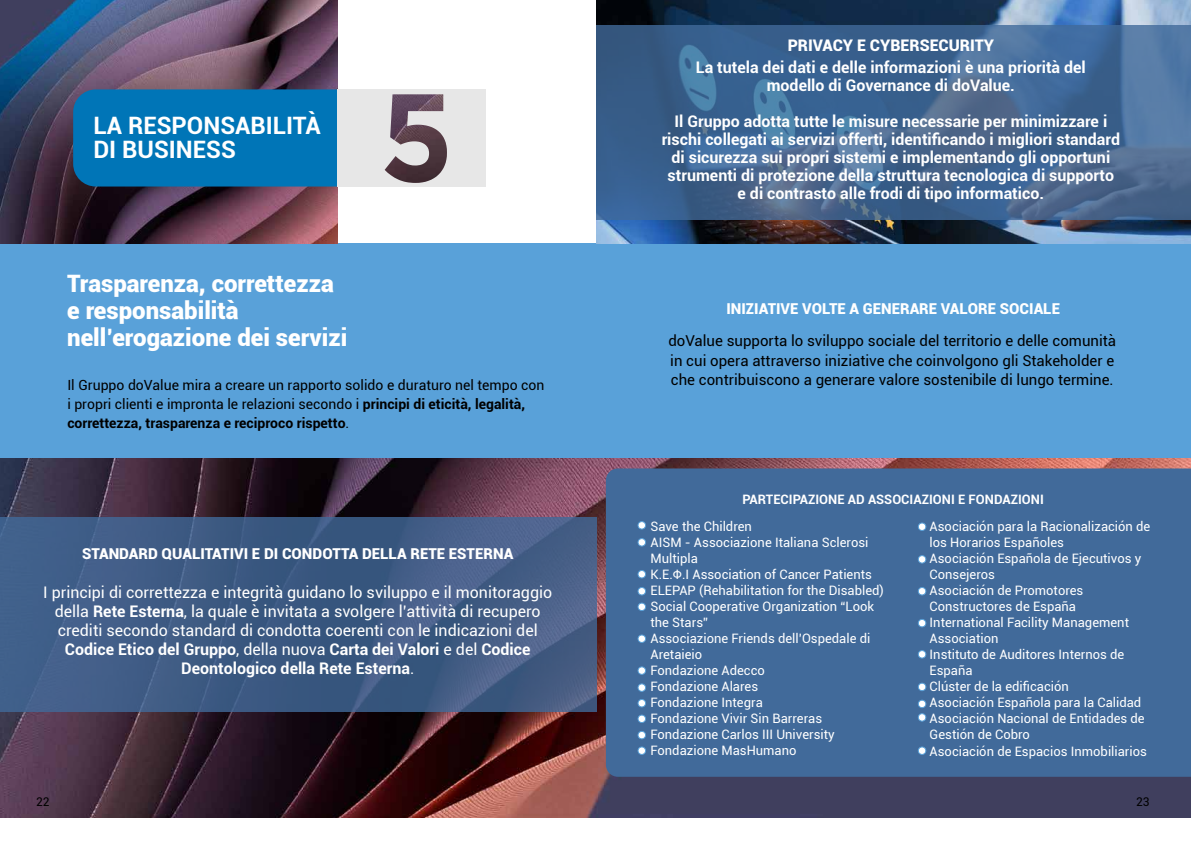
<style>
.page{position:relative;width:1191px;height:842px;background:#fff}
.page>*{position:absolute;margin:0;border:0;box-sizing:border-box;transform-origin:0 0}
.t1{font:900 24px/27px "Roboto";color:#fff}
.t2{font:700 24px/24px "Roboto";color:#fff}
.t3{font:700 16px/18px "Roboto";color:#fff;text-align:center}
.t4{font:16px/19px "Roboto";color:#fff;text-align:center}
.t5{font:900 16px "Roboto";color:#fff}
.t6{font:15px/19px "Roboto";color:#000}
.t7{font:900 15px "Roboto";color:#fff}
.t8{font:14px/19px "Roboto";color:#000}
.t9{font:13px/16px "Roboto";color:#fff}
.t10{font:700 13px "Roboto";color:#fff}
.t11{font:12px "Roboto";color:#000}
.s1{font-weight:700}
</style>
<div class="page">
<img style="left:0;top:458px;width:1191px;height:359px">
<div style="left:0;top:244px;width:1191px;height:214px;background:#59a1d9"></div>
<div style="left:606px;top:468px;width:585px;height:309px;background:#416a9a"></div>
<img style="left:597px;top:0;width:594px;height:244px">
<svg style="left:596px;top:26px;width:595px;height:194px;background:#426691"></svg>
<svg style="left:637px;top:521px;width:9px;height:8px"></svg>
<svg style="left:637px;top:538px;width:9px;height:8px"></svg>
<svg style="left:637px;top:570px;width:9px;height:8px"></svg>
<svg style="left:637px;top:587px;width:9px;height:8px"></svg>
<svg style="left:637px;top:603px;width:9px;height:8px"></svg>
<svg style="left:637px;top:634px;width:9px;height:9px"></svg>
<svg style="left:637px;top:666px;width:9px;height:9px"></svg>
<svg style="left:637px;top:683px;width:9px;height:9px"></svg>
<svg style="left:637px;top:699px;width:9px;height:8px"></svg>
<svg style="left:637px;top:715px;width:9px;height:8px"></svg>
<svg style="left:637px;top:731px;width:9px;height:8px"></svg>
<svg style="left:917px;top:522px;width:9px;height:9px"></svg>
<svg style="left:917px;top:555px;width:9px;height:9px"></svg>
<svg style="left:917px;top:587px;width:9px;height:8px"></svg>
<svg style="left:917px;top:619px;width:9px;height:8px"></svg>
<svg style="left:917px;top:650px;width:9px;height:8px"></svg>
<svg style="left:917px;top:683px;width:9px;height:8px"></svg>
<img style="left:0;top:0;width:338px;height:244px">
<div style="left:73px;top:89px;width:264px;height:98px;background:#0075b7"></div>
<div style="left:337px;top:89px;width:149px;height:98px;background:#e7e7e7"></div>
<img style="left:384px;top:94px;width:63px;height:89px">
<svg style="left:637px;top:746px;width:9px;height:9px"></svg>
<svg style="left:917px;top:700px;width:9px;height:22px"></svg>
<svg style="left:917px;top:746px;width:9px;height:9px"></svg>
<svg style="left:0;top:517px;width:597px;height:194px;background:#405c85"></svg>
<h1 class="t2" style="left:93px;top:112px;width:229px">LA RESPONSABILITÀ<br>DI BUSINESS</h1>
<h1 class="t1" style="left:67px;top:268px;width:282px">Trasparenza, correttezza e responsabilità nell’erogazione dei servizi</h1>
<p class="t8" style="left:67px;top:375px;width:478px">Il Gruppo doValue mira a creare un rapporto solido e duraturo nel tempo con i propri clienti e impronta le relazioni secondo i <span class="s1">principi di eticità, legalità, correttezza, trasparenza e reciproco rispetto</span>.</p>
<p class="t7" style="left:82px;top:543px;width:432px">STANDARD QUALITATIVI E DI CONDOTTA DELLA RETE ESTERNA</p>
<p class="t4" style="left:43px;top:582px;width:510px">I principi di correttezza e integrità guidano lo sviluppo e il monitoraggio della <span class="s1">Rete Esterna</span>, la quale è invitata a svolgere l’attività di recupero crediti secondo standard di condotta coerenti con le indicazioni del <span class="s1">Codice Etico del Gruppo</span>, della nuova <span class="s1">Carta dei Valori</span> e del <span class="s1">Codice Deontologico della Rete Esterna</span>.</p>
<p class="t5" style="left:787px;top:34px;width:208px">PRIVACY E CYBERSECURITY</p>
<p class="t3" style="left:696px;top:57px;width:391px">La tutela dei dati e delle informazioni è una priorità del modello di Governance di doValue.</p>
<p class="t3" style="left:661px;top:111px;width:460px">Il Gruppo adotta tutte le misure necessarie per minimizzare i rischi collegati ai servizi offerti, identificando i migliori standard di sicurezza sui propri sistemi e implementando gli opportuni strumenti di protezione della struttura tecnologica di supporto e di contrasto alle frodi di tipo informatico.</p>
<p class="t7" style="left:726px;top:298px;width:335px">INIZIATIVE VOLTE A GENERARE VALORE SOCIALE</p>
<p class="t6" style="left:668px;top:331px;width:449px">doValue supporta lo sviluppo sociale del territorio e delle comunità in cui opera attraverso iniziative che coinvolgono gli Stakeholder e che contribuiscono a generare valore sostenibile di lungo termine.</p>
<p class="t10" style="left:742px;top:490px;width:303px">PARTECIPAZIONE AD ASSOCIAZIONI E FONDAZIONI</p>
<p class="t9" style="left:650px;top:518px;width:235px">Save the Children<br>AISM - Associazione Italiana Sclerosi<br>Multipla<br>Κ.Ε.Φ.Ι Association of Cancer Patients<br>ELEPAP (Rehabilitation for the Disabled)<br>Social Cooperative Organization “Look the Stars”<br>Associazione Friends dell’Ospedale di<br>Aretaieio<br>Fondazione Adecco<br>Fondazione Alares<br>Fondazione Integra<br>Fondazione Vivir Sin Barreras<br>Fondazione Carlos III University<br>Fondazione MasHumano</p>
<p class="t9" style="left:929px;top:518px;width:222px">Asociación para la Racionalización de los Horarios Españoles<br>Asociación Española de Ejecutivos y<br>Consejeros<br>Asociación de Promotores<br>Constructores de España<br>International Facility Management<br>Association<br>Instituto de Auditores Internos de<br>España<br>Clúster de la edificación<br>Asociación Española para la Calidad<br>Asociación Nacional de Entidades de<br>Gestión de Cobro<br>Asociación de Espacios Inmobiliarios</p>
<p class="t11" style="left:36px;top:793px;width:15px">22</p>
<p class="t11" style="left:1136px;top:793px;width:15px">23</p>
</div>
